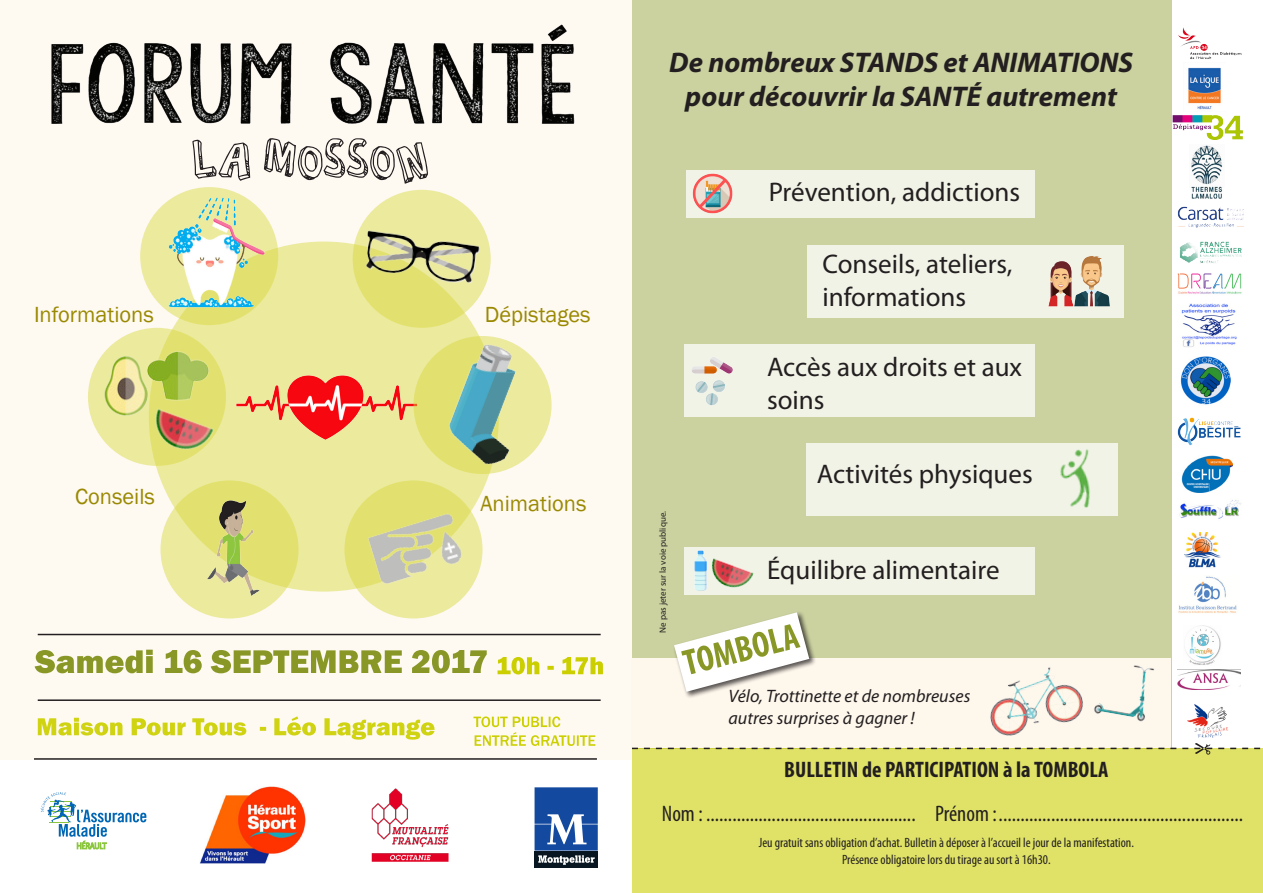
<style>
.page{position:relative;width:1263px;height:893px;background:#fff}
.page>*{position:absolute;margin:0;border:0;box-sizing:border-box;transform-origin:0 0}
.t1{font:italic 700 28.5px "Myriad Pro";color:#231f20}
.t2{font:27px/32.4px "Myriad Pro";color:#231f20}
.t3{font:condensed 22.5px "Myriad Pro";color:#231f20}
.t4{font:22.5px "Franklin Gothic";color:#9a8902}
.t5{font:700 condensed 22.5px "Myriad Pro";color:#231f20}
.t6{font:italic 18px/21.6px "Myriad Pro";color:#231f20}
.t7{font:condensed 13.5px "Myriad Pro";color:#231f20}
.t8{font:9px "Myriad Pro";color:#231f20}
</style>
<div class="page">
<div style="left:534px;top:851px;width:64px;height:16px;background:#071620"></div>
<svg style="left:534px;top:787px;width:64px;height:78px"></svg>
<div style="left:0;top:0;width:631px;height:759px;background:#fef7ec"></div>
<hr style="left:38px;top:699px;width:563px;height:2px;background:#231f20">
<svg style="left:40px;top:792px;width:107px;height:58px"></svg>
<img style="left:371px;top:788px;width:78px;height:74px">
<img style="left:200px;top:787px;width:105px;height:77px">
<img style="left:51px;top:24px;width:524px;height:100px">
<svg style="left:192px;top:138px;width:236px;height:46px"></svg>
<svg style="left:38px;top:716px;width:396px;height:24px"></svg>
<hr style="left:34px;top:758px;width:563px;height:2px;background:#231f20">
<svg style="left:35px;top:650px;width:452px;height:23px"></svg>
<svg style="left:497px;top:657px;width:106px;height:17px"></svg>
<svg style="left:473px;top:716px;width:122px;height:30px"></svg>
<hr style="left:38px;top:634px;width:563px;height:1px;background:#231f20">
<div style="left:149px;top:242px;width:350px;height:350px;background:#ecea9d;border-radius:50%"></div>
<img style="left:236px;top:375px;width:177px;height:65px">
<svg style="left:140px;top:187px;width:138px;height:138px;background:#e9e790"></svg>
<svg style="left:413px;top:336px;width:138px;height:138px"></svg>
<img style="left:422px;top:325px;width:130px;height:162px">
<svg style="left:353px;top:190px;width:138px;height:138px"></svg>
<img style="left:344px;top:202px;width:147px;height:114px">
<svg style="left:344px;top:480px;width:138px;height:138px;background:#e6e482"></svg>
<img style="left:359px;top:506px;width:120px;height:88px">
<svg style="left:160px;top:480px;width:139px;height:138px;background:#e9e792"></svg>
<svg style="left:88px;top:328px;width:138px;height:138px;background:#e8e78e"></svg>
<img style="left:148px;top:349px;width:63px;height:45px">
<img style="left:137px;top:394px;width:85px;height:69px">
<img style="left:93px;top:348px;width:55px;height:82px">
<img style="left:157px;top:196px;width:110px;height:120px">
<img style="left:179px;top:480px;width:110px;height:139px">
<div style="left:632px;top:0;width:539px;height:748px;background:#cbd19f"></div>
<div style="left:632px;top:748px;width:631px;height:145px;background:#dfe266"></div>
<div style="left:631px;top:658px;width:540px;height:90px;background:#fef7ec"></div>
<div style="left:673px;top:611px;width:143px;height:88px;background:#231f20;opacity:.75"></div>
<svg style="left:674px;top:612px;width:135px;height:80px"></svg>
<svg style="left:632px;top:744px;width:628px;height:11px"></svg>
<img style="left:955px;top:667px;width:160px;height:88px">
<div style="left:806px;top:443px;width:311px;height:72px;background:#f2f3e7"></div>
<img style="left:1055px;top:449px;width:49px;height:67px">
<div style="left:685px;top:548px;width:350px;height:47px;background:#f2f3e7"></div>
<img style="left:684px;top:547px;width:45px;height:48px">
<img style="left:698px;top:548px;width:56px;height:47px">
<div style="left:807px;top:245px;width:316px;height:72px;background:#f2f3e7"></div>
<img style="left:1048px;top:256px;width:62px;height:51px">
<div style="left:685px;top:345px;width:350px;height:72px;background:#f2f3e7"></div>
<img style="left:692px;top:357px;width:41px;height:48px">
<div style="left:686px;top:170px;width:348px;height:47px;background:#f2f3e7"></div>
<img style="left:686px;top:173px;width:53px;height:45px">
<img style="left:1061px;top:649px;width:123px;height:99px">
<img style="left:1181px;top:303px;width:56px;height:44px">
<img style="left:1171px;top:201px;width:73px;height:29px">
<img style="left:1171px;top:110px;width:72px;height:34px">
<img style="left:1180px;top:241px;width:62px;height:22px">
<img style="left:1180px;top:357px;width:50px;height:48px">
<img style="left:1183px;top:67px;width:42px;height:44px">
<img style="left:1177px;top:670px;width:64px;height:20px">
<img style="left:1178px;top:576px;width:59px;height:37px">
<img style="left:1185px;top:625px;width:36px;height:40px">
<img style="left:1191px;top:145px;width:32px;height:54px">
<img style="left:1179px;top:500px;width:63px;height:19px">
<img style="left:1177px;top:417px;width:64px;height:28px">
<img style="left:1178px;top:27px;width:64px;height:32px">
<img style="left:1184px;top:533px;width:37px;height:35px">
<img style="left:1181px;top:455px;width:51px;height:37px">
<img style="left:1177px;top:273px;width:65px;height:21px">
<img style="left:1187px;top:704px;width:41px;height:40px">
<p class="t4" style="left:34px;top:300px;width:121px">Informations</p>
<p class="t4" style="left:485px;top:300px;width:107px">Dépistages</p>
<p class="t4" style="left:75px;top:482px;width:81px">Conseils</p>
<p class="t4" style="left:480px;top:490px;width:108px">Animations</p>
<p class="t1" style="left:669px;top:44px;width:465px">De nombreux STANDS et ANIMATIONS</p>
<p class="t1" style="left:685px;top:78px;width:433px">pour découvrir la SANTÉ autrement</p>
<p class="t2" style="left:769px;top:175px;width:253px">Prévention, addictions</p>
<p class="t2" style="left:822px;top:247px;width:192px">Conseils, ateliers,</p>
<p class="t2" style="left:822px;top:280px;width:145px">informations</p>
<p class="t2" style="left:767px;top:351px;width:256px">Accès aux droits et aux soins</p>
<p class="t8" style="left:657px;top:632px;width:123px;rotate:-90deg">Ne pas jeter sur la voie publique.</p>
<p class="t2" style="left:817px;top:457px;width:217px">Activités physiques</p>
<p class="t2" style="left:767px;top:554px;width:234px">Équilibre alimentaire</p>
<p class="t6" style="left:728px;top:685px;width:243px">Vélo, Trottinette et de nombreuses autres surprises à gagner !</p>
<p class="t5" style="left:784px;top:756px;width:326px">BULLETIN de PARTICIPATION à la TOMBOLA</p>
<p class="t3" style="left:662px;top:800px;width:583px">Nom : ................................................ Prénom :........................................................</p>
<p class="t7" style="left:759px;top:835px;width:377px">Jeu gratuit sans obligation d’achat. Bulletin à déposer à l’accueil le jour de la manifestation.</p>
<p class="t7" style="left:842px;top:851px;width:210px">Présence obligatoire lors du tirage au sort à 16h30.</p>
</div>
